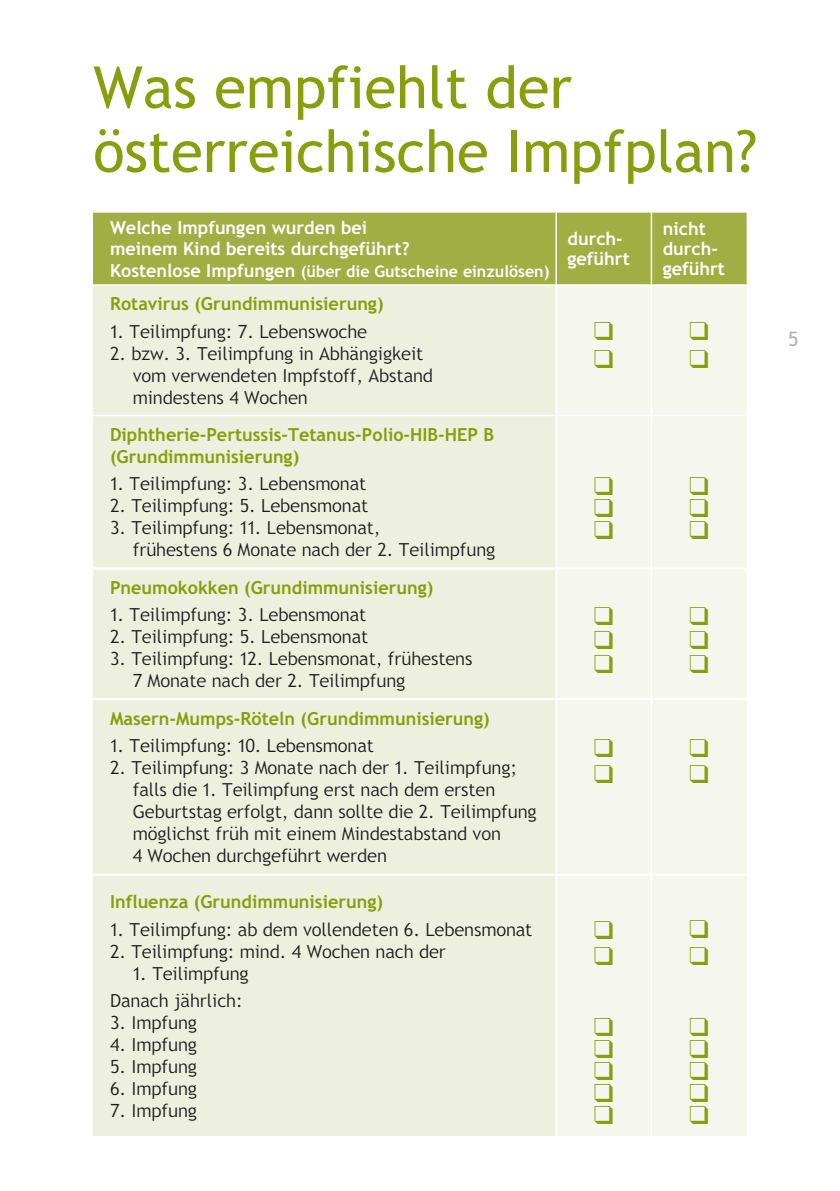
<style>
.page{position:relative;width:840px;height:1191px;background:#fff}
.page>*{position:absolute;margin:0;border:0;box-sizing:border-box;transform-origin:0 0}
.t1{font:58px/64px "Trebuchet SBG2";color:#889e0d}
.t2{font:26px/22px "Zapf Dingbats Std";color:#889e0d;text-align:justify}
.t3{font:20px "Trebuchet SBG2";color:#b2b2b2}
.t4{font:300 18px/22px "Trebuchet SBG2";color:#1d1d1b}
.t5{font:700 18px/22px "Trebuchet SBG2";color:#889e0d}
.t6{font:700 18px/20px "Trebuchet SBG2";color:#fff}
.t7{font:700 16px "Trebuchet SBG2";color:#fff}
.s1{font-size:18px}
</style>
<div class="page">
<div style="left:93px;top:213px;width:653px;height:71px;background:#a0af43"></div>
<div style="left:93px;top:286px;width:462px;height:850px;background:#edf0de"></div>
<div style="left:557px;top:286px;width:189px;height:850px;background:#f5f7ee"></div>
<hr style="left:93px;top:415px;width:463px;height:1px;background:#fff">
<hr style="left:556px;top:415px;width:95px;height:1px;background:#fff">
<hr style="left:651px;top:415px;width:95px;height:1px;background:#fff">
<hr style="left:93px;top:567px;width:462px;height:2px;background:#fff">
<hr style="left:556px;top:567px;width:94px;height:2px;background:#fff">
<hr style="left:651px;top:567px;width:95px;height:2px;background:#fff">
<hr style="left:93px;top:698px;width:462px;height:2px;background:#fff">
<hr style="left:556px;top:698px;width:94px;height:2px;background:#fff">
<hr style="left:651px;top:698px;width:95px;height:2px;background:#fff">
<hr style="left:93px;top:873px;width:462px;height:3px;background:#fff">
<hr style="left:556px;top:873px;width:94px;height:3px;background:#fff">
<hr style="left:651px;top:873px;width:95px;height:3px;background:#fff">
<hr style="left:555px;top:213px;width:1px;height:71px;background:#fff">
<hr style="left:650px;top:213px;width:1px;height:71px;background:#fff">
<hr style="left:650px;top:286px;width:1px;height:129px;background:#fff">
<hr style="left:650px;top:416px;width:1px;height:152px;background:#fff">
<hr style="left:650px;top:568px;width:1px;height:131px;background:#fff">
<hr style="left:650px;top:699px;width:1px;height:175px;background:#fff">
<hr style="left:650px;top:874px;width:1px;height:262px;background:#fff">
<svg style="left:594px;top:322px;width:18px;height:46px"></svg>
<svg style="left:689px;top:322px;width:18px;height:46px"></svg>
<svg style="left:594px;top:739px;width:18px;height:44px"></svg>
<svg style="left:689px;top:739px;width:18px;height:44px"></svg>
<svg style="left:594px;top:920px;width:18px;height:44px"></svg>
<svg style="left:689px;top:920px;width:18px;height:44px"></svg>
<h1 class="t1" style="left:93px;top:56px;width:665px">Was empfiehlt der österreichische Impfplan?</h1>
<p class="t6" style="left:110px;top:217px;width:301px;line-height:21.6px">Welche Impfungen wurden bei meinem Kind bereits durchgeführt?</p>
<p class="t7" style="left:110px;top:261px;width:441px"><span class="s1">Kostenlose Impfungen</span> (über die Gutscheine einzulösen)</p>
<p class="t5" style="left:110px;top:292px;width:275px">Rotavirus (Grundimmunisierung)</p>
<p class="t4" style="left:110px;top:320px;width:258px">1. Teilimpfung: 7. Lebenswoche</p>
<p class="t4" style="left:133px;top:342px;width:301px;text-indent:-23px">2. bzw. 3. Teilimpfung in Abhängigkeit vom verwendeten Impfstoff, Abstand mindestens 4 Wochen</p>
<p class="t5" style="left:110px;top:423px;width:385px">Diphtherie-Pertussis-Tetanus-Polio-HIB-HEP B (Grundimmunisierung)</p>
<p class="t4" style="left:110px;top:473px;width:258px">1. Teilimpfung: 3. Lebensmonat</p>
<p class="t4" style="left:110px;top:495px;width:259px">2. Teilimpfung: 5. Lebensmonat</p>
<p class="t4" style="left:133px;top:517px;width:364px;text-indent:-23px">3. Teilimpfung: 11. Lebensmonat,<br>frühestens 6 Monate nach der 2. Teilimpfung</p>
<p class="t5" style="left:110px;top:576px;width:325px">Pneumokokken (Grundimmunisierung)</p>
<p class="t4" style="left:110px;top:604px;width:258px">1. Teilimpfung: 3. Lebensmonat</p>
<p class="t4" style="left:110px;top:626px;width:259px">2. Teilimpfung: 5. Lebensmonat</p>
<p class="t4" style="left:133px;top:648px;width:341px;text-indent:-23px">3. Teilimpfung: 12. Lebensmonat, frühestens<br>7 Monate nach der 2. Teilimpfung</p>
<p class="t5" style="left:110px;top:707px;width:381px">Masern-Mumps-Röteln (Grundimmunisierung)</p>
<p class="t4" style="left:110px;top:735px;width:265px">1. Teilimpfung: 10. Lebensmonat</p>
<p class="t4" style="left:133px;top:757px;width:405px;text-indent:-23px">2. Teilimpfung: 3 Monate nach der 1. Teilimpfung; falls die 1. Teilimpfung erst nach dem ersten Geburtstag erfolgt, dann sollte die 2. Teilimpfung möglichst früh mit einem Mindestabstand von<br>4 Wochen durchgeführt werden</p>
<p class="t5" style="left:110px;top:890px;width:274px">Influenza (Grundimmunisierung)</p>
<p class="t4" style="left:110px;top:918px;width:423px">1. Teilimpfung: ab dem vollendeten 6. Lebensmonat</p>
<p class="t4" style="left:110px;top:940px;width:337px">2. Teilimpfung: mind. 4 Wochen nach der</p>
<p class="t4" style="left:110px;top:959px;width:140px;line-height:27.6px;text-indent:23px">1. Teilimpfung<br>Danach jährlich:</p>
<p class="t4" style="left:110px;top:1012px;width:88px">3. Impfung</p>
<p class="t4" style="left:110px;top:1034px;width:88px">4. Impfung</p>
<p class="t4" style="left:110px;top:1056px;width:88px">5. Impfung</p>
<p class="t4" style="left:110px;top:1078px;width:88px">6. Impfung</p>
<p class="t4" style="left:110px;top:1100px;width:88px">7. Impfung</p>
<p class="t6" style="left:567px;top:229px;width:64px">durch&shy;geführt</p>
<p class="t6" style="left:662px;top:219px;width:64px">nicht durch&shy;geführt</p>
<h2 class="t2" style="left:593px;top:475px;width:21px">❑ ❑ ❑</h2>
<h2 class="t2" style="left:688px;top:475px;width:21px">❑ ❑ ❑</h2>
<h2 class="t2" style="left:593px;top:604px;width:21px;line-height:24px">❑ ❑ ❑</h2>
<h2 class="t2" style="left:688px;top:604px;width:21px;line-height:24px">❑ ❑ ❑</h2>
<h2 class="t2" style="left:593px;top:1016px;width:21px">❑ ❑ ❑ ❑ ❑</h2>
<h2 class="t2" style="left:688px;top:1016px;width:21px">❑ ❑ ❑ ❑ ❑</h2>
<p class="t3" style="left:787px;top:327px;width:12px">5</p>
</div>
